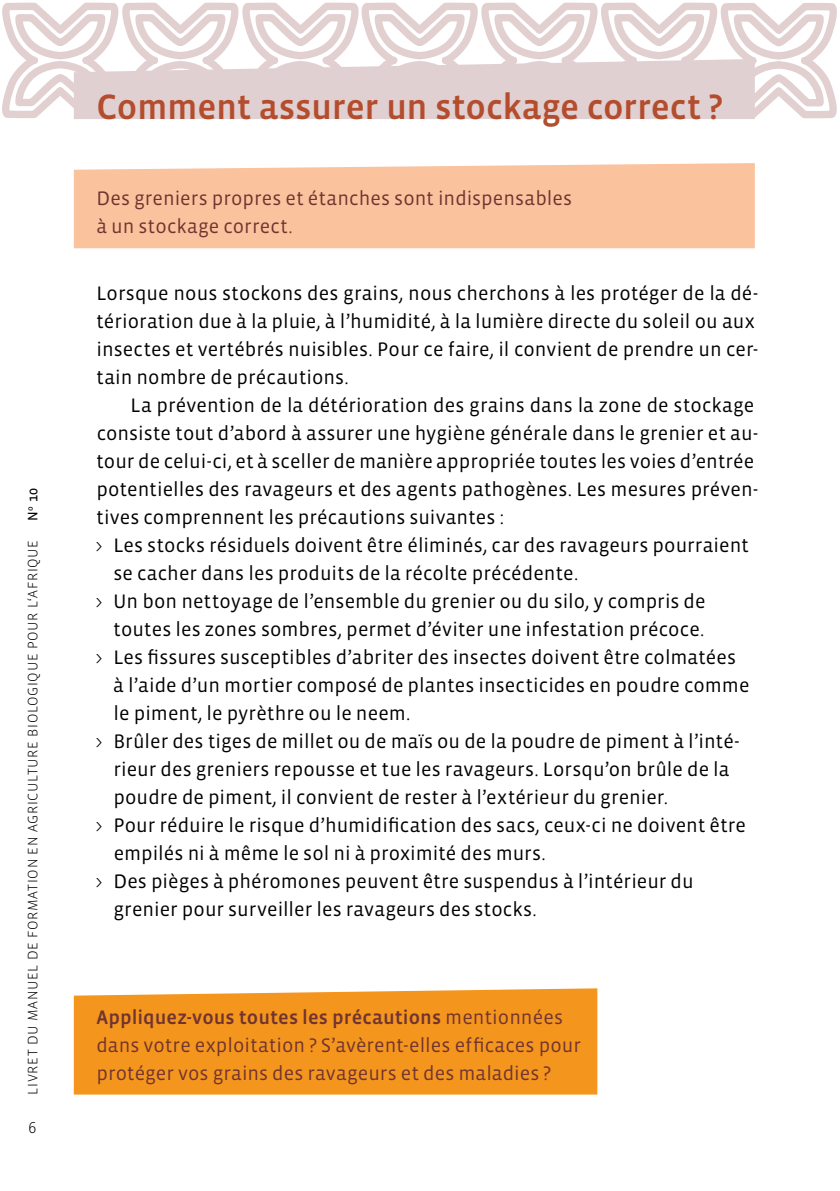
<style>
.page{position:relative;width:840px;height:1191px;background:#fff}
.page>*{position:absolute;margin:0;border:0;box-sizing:border-box;transform-origin:0 0}
.t1{font:500 36px "Vista Sans OT";letter-spacing:-.005em;color:#b34d2e}
.t2{font:20px/28px "Vista Sans OT";letter-spacing:.005em;color:#000}
.t3{font:20px/28px "Vista Sans OT";letter-spacing:.005em;color:#703430}
.t4{font:300 16px "Vista Sans OT";color:#000}
.t5{font:300 14px "Vista Sans OT";letter-spacing:.05em;color:#000}
.t6{font:14px "Vista Sans OT";color:#000}
.s1{font-weight:300}
.s2{font-weight:500}
</style>
<div class="page">
<svg style="left:721px;top:3px;width:113px;height:112px"></svg>
<svg style="left:602px;top:3px;width:113px;height:56px"></svg>
<svg style="left:482px;top:3px;width:113px;height:56px"></svg>
<svg style="left:363px;top:3px;width:113px;height:56px"></svg>
<svg style="left:243px;top:3px;width:114px;height:56px"></svg>
<svg style="left:124px;top:3px;width:113px;height:56px"></svg>
<svg style="left:4px;top:3px;width:113px;height:111px"></svg>
<svg style="left:74px;top:59px;width:680px;height:60px;background:#e2d3d4"></svg>
<div style="left:74px;top:163px;width:680px;height:85px;background:#fac29d"></div>
<div style="left:74px;top:988px;width:523px;height:106px;background:#f4951d"></div>
<p class="t6" style="left:26px;top:521px;width:35px;rotate:-90deg">N<sup>o</sup> 10</p>
<p class="t5" style="left:26px;top:1094px;width:556px;rotate:-90deg">LIVRET DU MANUEL DE FORMATION EN AGRICULTURE BIOLOGIQUE POUR L‘AFRIQUE</p>
<p class="t4" style="left:28px;top:1119px;width:9px">6</p>
<h1 class="t1" style="left:96px;top:88px;width:627px">Comment assurer un stockage correct ?</h1>
<p class="t3" style="left:96px;top:184px;width:477px">Des greniers propres et étanches sont indispensables à un stockage correct.</p>
<p class="t2" style="left:96px;top:280px;width:663px">Lorsque nous stockons des grains, nous cherchons à les protéger de la dé&shy;térioration due à la pluie, à l’humidité, à la lumière directe du soleil ou aux insectes et vertébrés nuisibles. Pour ce faire, il convient de prendre un cer&shy;tain nombre de précautions.</p>
<p class="t2" style="left:130px;top:392px;width:625px">La prévention de la détérioration des grains dans la zone de stockage</p>
<p class="t2" style="left:97px;top:420px;width:662px">consiste tout d’abord à assurer une hygiène générale dans le grenier et au-</p>
<p class="t2" style="left:96px;top:448px;width:659px">tour de celui-ci, et à sceller de manière appropriée toutes les voies d’entrée</p>
<p class="t2" style="left:96px;top:476px;width:663px">potentielles des ravageurs et des agents pathogènes. Les mesures préven-</p>
<p class="t2" style="left:96px;top:504px;width:409px">tives comprennent les précautions suivantes :</p>
<p class="t2" style="left:95px;top:532px;width:654px"><span class="s1">&gt;</span> Les stocks résiduels doivent être éliminés, car des ravageurs pourraient</p>
<p class="t2" style="left:113px;top:560px;width:466px">se cacher dans les produits de la récolte précédente.</p>
<p class="t2" style="left:95px;top:588px;width:611px"><span class="s1">&gt;</span> Un bon nettoyage de l’ensemble du grenier ou du silo, y compris de</p>
<p class="t2" style="left:113px;top:616px;width:592px">toutes les zones sombres, permet d’éviter une infestation précoce.</p>
<p class="t2" style="left:95px;top:644px;width:642px"><span class="s1">&gt;</span> Les fissures susceptibles d’abriter des insectes doivent être colmatées</p>
<p class="t2" style="left:113px;top:672px;width:637px">à l’aide d’un mortier composé de plantes insecticides en poudre comme</p>
<p class="t2" style="left:114px;top:700px;width:298px">le piment, le pyrèthre ou le neem.</p>
<p class="t2" style="left:95px;top:728px;width:645px"><span class="s1">&gt;</span> Brûler des tiges de millet ou de maïs ou de la poudre de piment à l’inté-</p>
<p class="t2" style="left:113px;top:756px;width:617px">rieur des greniers repousse et tue les ravageurs. Lorsqu’on brûle de la</p>
<p class="t2" style="left:113px;top:784px;width:555px">poudre de piment, il convient de rester à l’extérieur du grenier.</p>
<p class="t2" style="left:95px;top:812px;width:652px"><span class="s1">&gt;</span> Pour réduire le risque d’humidification des sacs, ceux-ci ne doivent être</p>
<p class="t2" style="left:114px;top:840px;width:433px">empilés ni à même le sol ni à proximité des murs.</p>
<p class="t2" style="left:95px;top:868px;width:599px"><span class="s1">&gt;</span> Des pièges à phéromones peuvent être suspendus à l’intérieur du</p>
<p class="t2" style="left:113px;top:896px;width:424px">grenier pour surveiller les ravageurs des stocks.</p>
<p class="t3" style="left:96px;top:1004px;width:486px"><span class="s2">Appliquez-vous toutes les précautions</span> mentionnées dans votre exploitation ? S’avèrent-elles efficaces pour protéger vos grains des ravageurs et des maladies ?</p>
</div>
